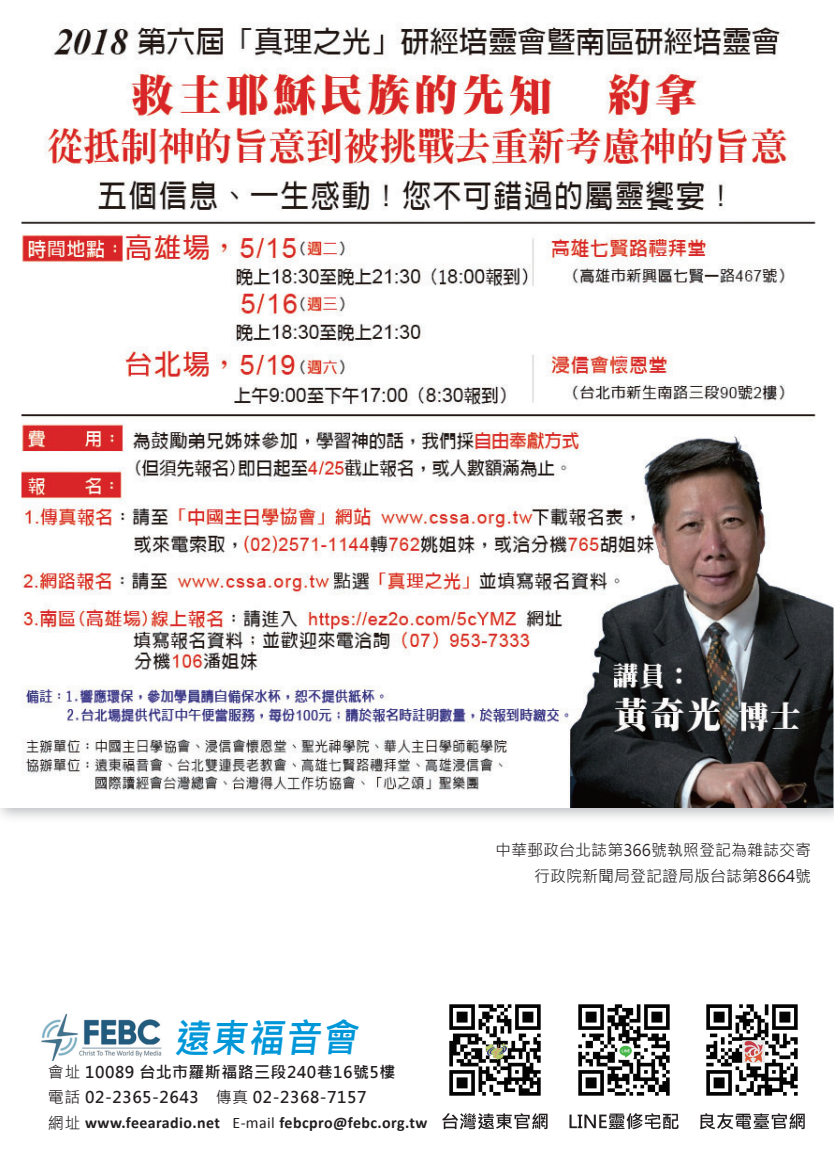
<style>
.page{position:relative;width:834px;height:1168px;background:#fff}
.page>*{position:absolute;margin:0;border:0;box-sizing:border-box;transform-origin:0 0}
.t1{font:700 40px "Microsoft Jheng Hei";color:#0097d9;scale:.9 1}
.t2{font:700 16px/25.4px "Microsoft Jheng Hei";letter-spacing:.025em;color:#231f20}
.t3{font:700 16px "Calibri";letter-spacing:.025em;color:#231f20}
.t4{font:16px/25.4px "Microsoft Jheng Hei";color:#231f20;text-align:right}
.s1{font-weight:400}
.s2{font-family:"Microsoft Jheng Hei";font-weight:400}
</style>
<div class="page">
<img style="left:21px;top:24px;width:812px;height:783px">
<img style="left:449px;top:1004px;width:92px;height:92px">
<svg style="left:442px;top:1113px;width:105px;height:16px"></svg>
<img style="left:578px;top:1004px;width:92px;height:92px">
<svg style="left:569px;top:1113px;width:109px;height:16px"></svg>
<img style="left:706px;top:1004px;width:92px;height:92px">
<svg style="left:700px;top:1113px;width:104px;height:16px"></svg>
<img style="left:41px;top:1014px;width:121px;height:47px">
<h1 class="t1" style="left:174px;top:1013px;width:212px">遠東福音會</h1>
<p class="t2" style="left:48px;top:1059px;width:349px"><span class="s1">會址</span> 10089 台北市羅斯福路三段240巷16號5樓<span class="s1">電話</span> 02-2365-2643　<span class="s1">傳真</span> 02-2368-7157</p>
<p class="t3" style="left:48px;top:1112px;width:381px"><span class="s2">網址</span> www.feearadio.net <span class="s1">E-mail</span> febcpro@febc.org.tw</p>
<p class="t4" style="left:495px;top:838px;width:317px">中華郵政台北誌第366號執照登記為雜誌交寄行政院新聞局登記證局版台誌第8664號</p>
</div>
